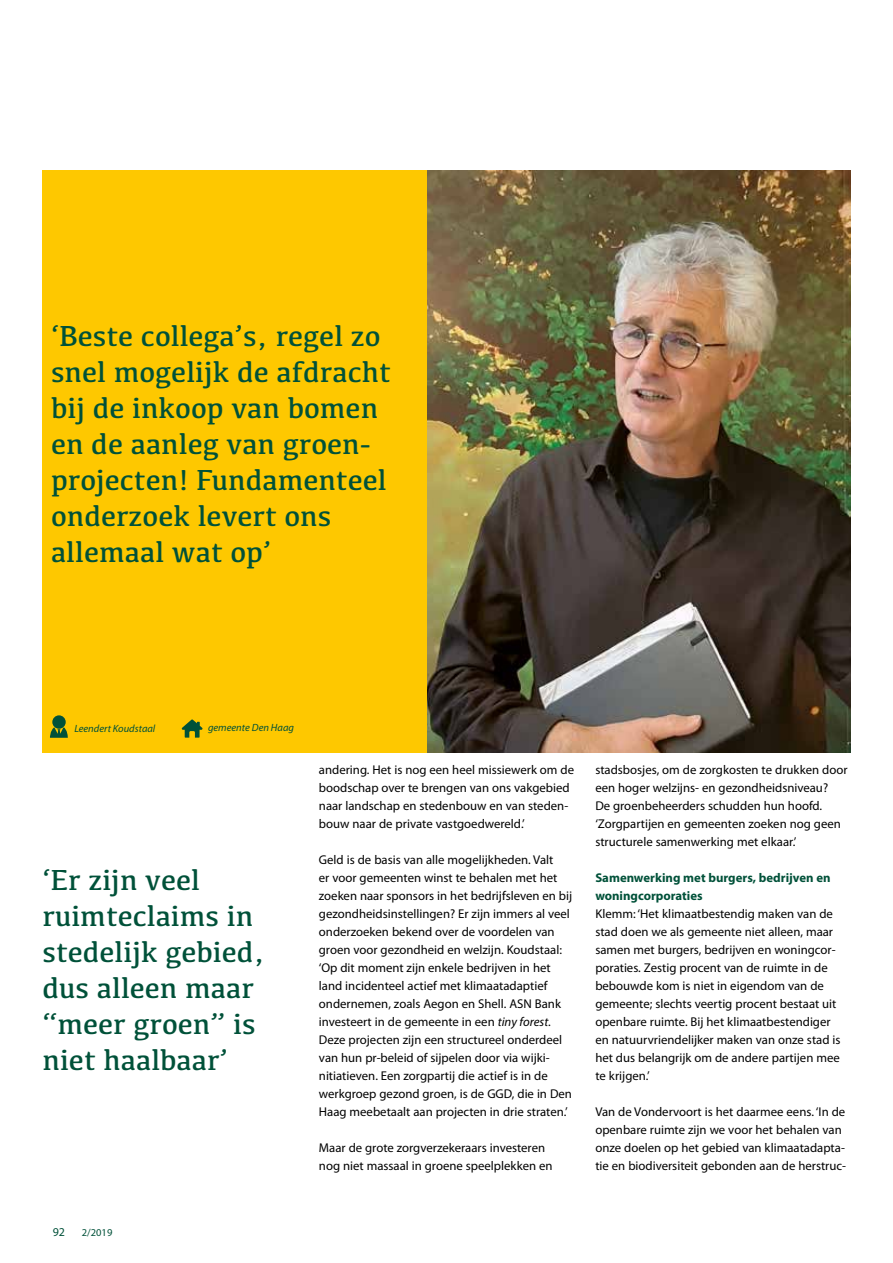
<style>
.page{position:relative;width:893px;height:1263px;background:#fff}
.page>*{position:absolute;margin:0;border:0;box-sizing:border-box;transform-origin:0 0}
.t1{font:30px/36px "Kefa";color:#005139}
.t2{font:12.75px/18px "Myriad Pro";color:#000}
.t3{font:700 12.75px/18px "Myriad Pro";color:#005139}
.t4{font:12px "Myriad Pro";color:#005139}
.t5{font:italic 10.5px "Myriad Pro";color:#005139}
.t6{font:10.5px "Myriad Pro";color:#005139}
.s1{font-style:italic}
</style>
<div class="page">
<img style="left:427px;top:170px;width:423px;height:583px">
<div style="left:43px;top:170px;width:384px;height:583px;background:#fec800"></div>
<svg style="left:182px;top:719px;width:20px;height:19px"></svg>
<svg style="left:50px;top:727px;width:18px;height:11px"></svg>
<div style="left:52px;top:715px;width:14px;height:14px;background:#005139;border-radius:50%"></div>
<h1 class="t1" style="left:51px;top:317px;width:341px">‘Beste collega’s, regel zo snel mogelijk de afdracht bij de inkoop van bomen en de aanleg van groen&shy;projecten! Fundamenteel onderzoek levert ons allemaal wat op’</h1>
<p class="t5" style="left:74px;top:722px;width:82px">Leendert Koudstaal</p>
<p class="t5" style="left:208px;top:721px;width:88px">gemeente Den Haag</p>
<h1 class="t1" style="left:43px;top:861px;width:224px">‘Er zijn veel ruimteclaims in stedelijk gebied, dus alleen maar “meer groen” is niet haalbaar’</h1>
<p class="t4" style="left:53px;top:1224px;width:14px">92</p>
<p class="t6" style="left:82px;top:1226px;width:32px">2/2019</p>
<p class="t2" style="left:319px;top:761px;width:257px">andering. Het is nog een heel missiewerk om de boodschap over te brengen van ons vakgebied naar landschap en stedenbouw en van steden&shy;bouw naar de private vastgoedwereld.’</p>
<p class="t2" style="left:319px;top:851px;width:255px">Geld is de basis van alle mogelijkheden. Valt<br>er voor gemeenten winst te behalen met het zoeken naar sponsors in het bedrijfsleven en bij gezondheidsinstellingen? Er zijn immers al veel onderzoeken bekend over de voordelen van groen voor gezondheid en welzijn. Koudstaal: ‘Op dit moment zijn enkele bedrijven in het land incidenteel actief met klimaatadaptief ondernemen, zoals Aegon en Shell. ASN Bank investeert in de gemeente in een <span class="s1">tiny forest</span>.<br>Deze projecten zijn een structureel onderdeel van hun pr-beleid of sijpelen door via wijki&shy;nitiatieven. Een zorgpartij die actief is in de werkgroep gezond groen, is de GGD, die in Den Haag meebetaalt aan projecten in drie straten.’</p>
<p class="t2" style="left:319px;top:1139px;width:235px">Maar de grote zorgverzekeraars investeren nog niet massaal in groene speelplekken en</p>
<p class="t2" style="left:595px;top:761px;width:254px">stadsbosjes, om de zorgkosten te drukken door een hoger welzijns- en gezondheidsniveau?<br>De groenbeheerders schudden hun hoofd. ‘Zorgpartijen en gemeenten zoeken nog geen structurele samenwerking met elkaar.’</p>
<p class="t3" style="left:595px;top:868px;width:237px">Samenwerking met burgers, bedrijven en woningcorporaties</p>
<p class="t2" style="left:595px;top:905px;width:247px">Klemm: ‘Het klimaatbestendig maken van de stad doen we als gemeente niet alleen, maar samen met burgers, bedrijven en woningcor&shy;poraties. Zestig procent van de ruimte in de bebouwde kom is niet in eigendom van de gemeente; slechts veertig procent bestaat uit openbare ruimte. Bij het klimaatbestendiger en natuurvriendelijker maken van onze stad is het dus belangrijk om de andere partijen mee te krijgen.’</p>
<p class="t2" style="left:595px;top:1103px;width:252px">Van de Vondervoort is het daarmee eens. ‘In de openbare ruimte zijn we voor het behalen van onze doelen op het gebied van klimaatadapta&shy;tie en biodiversiteit gebonden aan de herstruc-</p>
</div>
